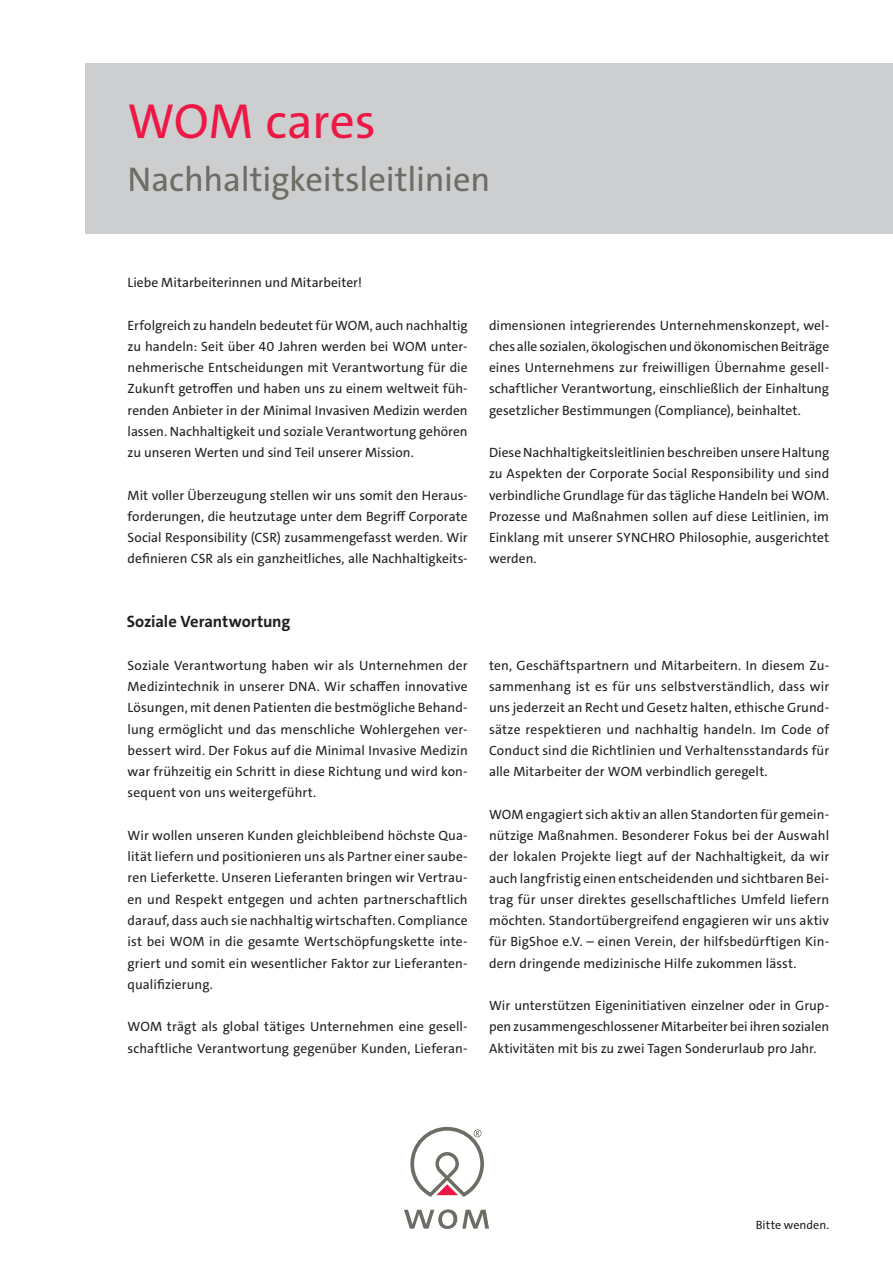
<style>
.page{position:relative;width:893px;height:1263px;background:#fff}
.page>*{position:absolute;margin:0;border:0;box-sizing:border-box;transform-origin:0 0}
.t1{font:49.5px "The Sans C4 s";letter-spacing:-.005em;color:#ed1845}
.t2{font:34.5px "The Sans C4 s";letter-spacing:-.005em;color:#6d6d65}
.t3{font:700 16.5px "The Sans C4 s";letter-spacing:-.01em;color:#231f20}
.t4{font:13.5px/21.3px "The Sans C4 s";letter-spacing:.005em;color:#231f20;text-align:justify}
.t5{font:12px "The Sans C4 s";letter-spacing:.005em;color:#231f20}
</style>
<div class="page">
<div style="left:85px;top:64px;width:808px;height:170px;background:#cdced0"></div>
<svg style="left:410px;top:1127px;width:74px;height:70px"></svg>
<svg style="left:404px;top:1209px;width:85px;height:20px"></svg>
<h1 class="t1" style="left:128px;top:90px;width:250px">WOM cares</h1>
<h2 class="t2" style="left:128px;top:158px;width:364px">Nachhaltigkeitsleitlinien</h2>
<p class="t4" style="left:128px;top:272px;width:236px">Liebe Mitarbeiterinnen und Mitarbeiter!</p>
<p class="t4" style="left:128px;top:314px;width:342px">Erfolgreich zu handeln bedeutet für WOM, auch nachhaltig zu handeln: Seit über 40 Jahren werden bei WOM unter&shy;nehmerische Entscheidungen mit Verantwortung für die Zukunft getroffen und haben uns zu einem weltweit füh&shy;renden Anbieter in der Minimal Invasiven Medizin werden lassen. Nachhaltigkeit und soziale Verantwortung gehören zu unseren Werten und sind Teil unserer Mission.</p>
<p class="t4" style="left:128px;top:485px;width:342px">Mit voller Überzeugung stellen wir uns somit den Heraus&shy;forderungen, die heutzutage unter dem Begriff Corporate Social Responsibility (CSR) zusammengefasst werden. Wir definieren CSR als ein ganzheitliches, alle Nachhaltigkeits-</p>
<p class="t3" style="left:127px;top:611px;width:165px">Soziale Verantwortung</p>
<p class="t4" style="left:128px;top:655px;width:342px">Soziale Verantwortung haben wir als Unternehmen der Medizintechnik in unserer DNA. Wir schaffen innovative Lösungen, mit denen Patienten die bestmögliche Behand&shy;lung ermöglicht und das menschliche Wohlergehen ver&shy;bessert wird. Der Fokus auf die Minimal Invasive Medizin war frühzeitig ein Schritt in diese Richtung und wird kon&shy;sequent von uns weitergeführt.</p>
<p class="t4" style="left:128px;top:825px;width:342px">Wir wollen unseren Kunden gleichbleibend höchste Qua&shy;lität liefern und positionieren uns als Partner einer saube&shy;ren Lieferkette. Unseren Lieferanten bringen wir Vertrau&shy;en und Respekt entgegen und achten partnerschaftlich darauf, dass auch sie nachhaltig wirtschaften. Compliance ist bei WOM in die gesamte Wertschöpfungskette inte&shy;griert und somit ein wesentlicher Faktor zur Lieferanten&shy;qualifizierung.</p>
<p class="t4" style="left:128px;top:1016px;width:342px">WOM trägt als global tätiges Unternehmen eine gesell&shy;schaftliche Verantwortung gegenüber Kunden, Lieferan-</p>
<p class="t4" style="left:489px;top:314px;width:342px">dimensionen integrierendes Unternehmenskonzept, wel&shy;ches alle sozialen, ökologischen und ökonomischen Beiträge eines Unternehmens zur freiwilligen Übernahme gesell&shy;schaftlicher Verantwortung, einschließlich der Einhaltung gesetzlicher Bestimmungen (Compliance), beinhaltet.</p>
<p class="t4" style="left:489px;top:442px;width:342px">Diese Nachhaltigkeitsleitlinien beschreiben unsere Haltung zu Aspekten der Corporate Social Responsibility und sind verbindliche Grundlage für das tägliche Handeln bei WOM.<br>Prozesse und Maßnahmen sollen auf diese Leitlinien, im Einklang mit unserer SYNCHRO Philosophie, ausgerichtet werden.</p>
<p class="t4" style="left:489px;top:655px;width:342px">ten, Geschäftspartnern und Mitarbeitern. In diesem Zu&shy;sammenhang ist es für uns selbstverständlich, dass wir uns jederzeit an Recht und Gesetz halten, ethische Grund&shy;sätze respektieren und nachhaltig handeln. Im Code of Conduct sind die Richtlinien und Verhaltensstandards für alle Mitarbeiter der WOM verbindlich geregelt.</p>
<p class="t4" style="left:489px;top:804px;width:342px">WOM engagiert sich aktiv an allen Standorten für gemein&shy;nützige Maßnahmen. Besonderer Fokus bei der Auswahl der lokalen Projekte liegt auf der Nachhaltigkeit, da wir auch langfristig einen entscheidenden und sichtbaren Bei&shy;trag für unser direktes gesellschaftliches Umfeld liefern möchten. Standortübergreifend engagieren wir uns aktiv für BigShoe e.V. – einen Verein, der hilfsbedürftigen Kin&shy;dern dringende medizinische Hilfe zukommen lässt.</p>
<p class="t4" style="left:489px;top:995px;width:342px">Wir unterstützen Eigeninitiativen einzelner oder in Grup&shy;pen zusammengeschlossener Mitarbeiter bei ihren sozialen Aktivitäten mit bis zu zwei Tagen Sonderurlaub pro Jahr.</p>
<p class="t5" style="left:756px;top:1217px;width:75px">Bitte wenden.</p>
</div>
